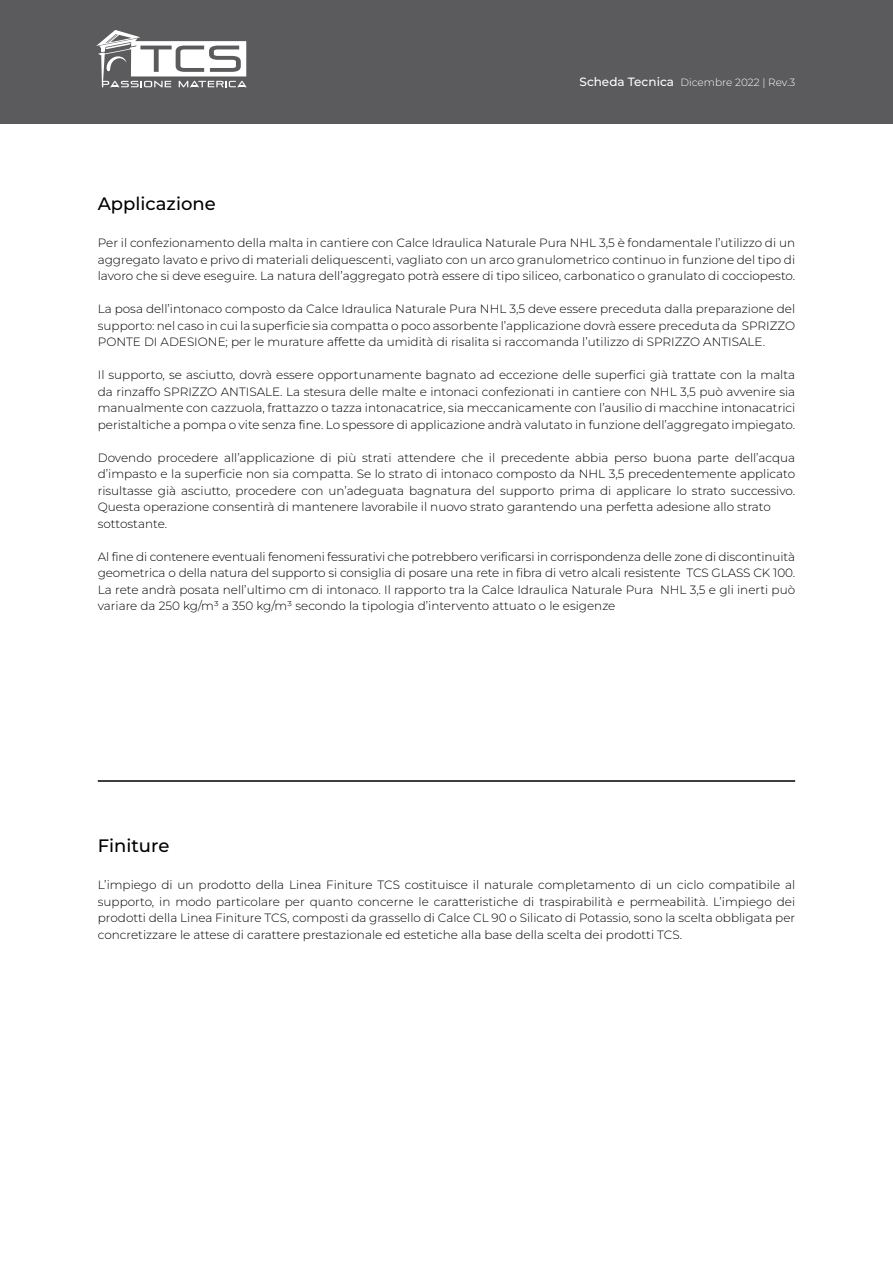
<style>
.page{position:relative;width:893px;height:1263px;background:#fff}
.page>*{position:absolute;margin:0;border:0;box-sizing:border-box;transform-origin:0 0}
.t1{font:100 18px "Montserrat";color:#000}
.t2{font:300 12px/16.5px "Montserrat";color:#000;text-align:justify}
.t3{font:300 10.5px "Montserrat";color:#fff}
.s1{font-weight:100;font-size:12px}
</style>
<div class="page">
<div style="left:0;top:0;width:893px;height:123px;background:#5b5a5c"></div>
<hr style="left:98px;top:780px;width:697px;height:2px;background:#000">
<svg style="left:96px;top:30px;width:151px;height:57px"></svg>
<h1 class="t1" style="left:98px;top:192px;width:119px">Applicazione</h1>
<p class="t3" style="left:580px;top:75px;width:217px"><span class="s1">Scheda Tecnica</span> Dicembre 2022 | Rev.3</p>
<p class="t2" style="left:98px;top:234px;width:699px">Per il confezionamento della malta in cantiere con Calce Idraulica Naturale Pura NHL 3,5 è fondamentale l’utilizzo di un aggregato lavato e privo di materiali deliquescenti, vagliato con un arco granulometrico continuo in funzione del tipo di lavoro che si deve eseguire. La natura dell’aggregato potrà essere di tipo siliceo, carbonatico o granulato di cocciopesto.</p>
<p class="t2" style="left:98px;top:300px;width:699px">La posa dell’intonaco composto da Calce Idraulica Naturale Pura NHL 3,5 deve essere preceduta dalla preparazione del supporto: nel caso in cui la superficie sia compatta o poco assorbente l’applicazione dovrà essere preceduta da SPRIZZO PONTE DI ADESIONE; per le murature affette da umidità di risalita si raccomanda l’utilizzo di SPRIZZO ANTISALE.</p>
<p class="t2" style="left:98px;top:366px;width:699px">Il supporto, se asciutto, dovrà essere opportunamente bagnato ad eccezione delle superfici già trattate con la malta da rinzaffo SPRIZZO ANTISALE. La stesura delle malte e intonaci confezionati in cantiere con NHL 3,5 può avvenire sia manualmente con cazzuola, frattazzo o tazza intonacatrice, sia meccanicamente con l’ausilio di macchine intonacatrici peristaltiche a pompa o vite senza fine. Lo spessore di applicazione andrà valutato in funzione dell’aggregato impiegato.</p>
<p class="t2" style="left:98px;top:449px;width:699px;text-align:left">Dovendo procedere all’applicazione di più strati attendere che il precedente abbia perso buona parte dell’acqua d’impasto e la superficie non sia compatta. Se lo strato di intonaco composto da NHL 3,5 precedentemente applicato risultasse già asciutto, procedere con un’adeguata bagnatura del supporto prima di applicare lo strato successivo.<br>Questa operazione consentirà di mantenere lavorabile il nuovo strato garantendo una perfetta adesione allo strato sottostante.</p>
<p class="t2" style="left:98px;top:548px;width:699px">Al fine di contenere eventuali fenomeni fessurativi che potrebbero verificarsi in corrispondenza delle zone di discontinuità geometrica o della natura del supporto si consiglia di posare una rete in fibra di vetro alcali resistente TCS GLASS CK 100.<br>La rete andrà posata nell’ultimo cm di intonaco. Il rapporto tra la Calce Idraulica Naturale Pura NHL 3,5 e gli inerti può variare da 250 kg/m³ a 350 kg/m³ secondo la tipologia d’intervento attuato o le esigenze</p>
<h1 class="t1" style="left:98px;top:834px;width:73px">Finiture</h1>
<p class="t2" style="left:98px;top:876px;width:699px">L’impiego di un prodotto della Linea Finiture TCS costituisce il naturale completamento di un ciclo compatibile al supporto, in modo particolare per quanto concerne le caratteristiche di traspirabilità e permeabilità. L’impiego dei prodotti della Linea Finiture TCS, composti da grassello di Calce CL 90 o Silicato di Potassio, sono la scelta obbligata per concretizzare le attese di carattere prestazionale ed estetiche alla base della scelta dei prodotti TCS.</p>
</div>
